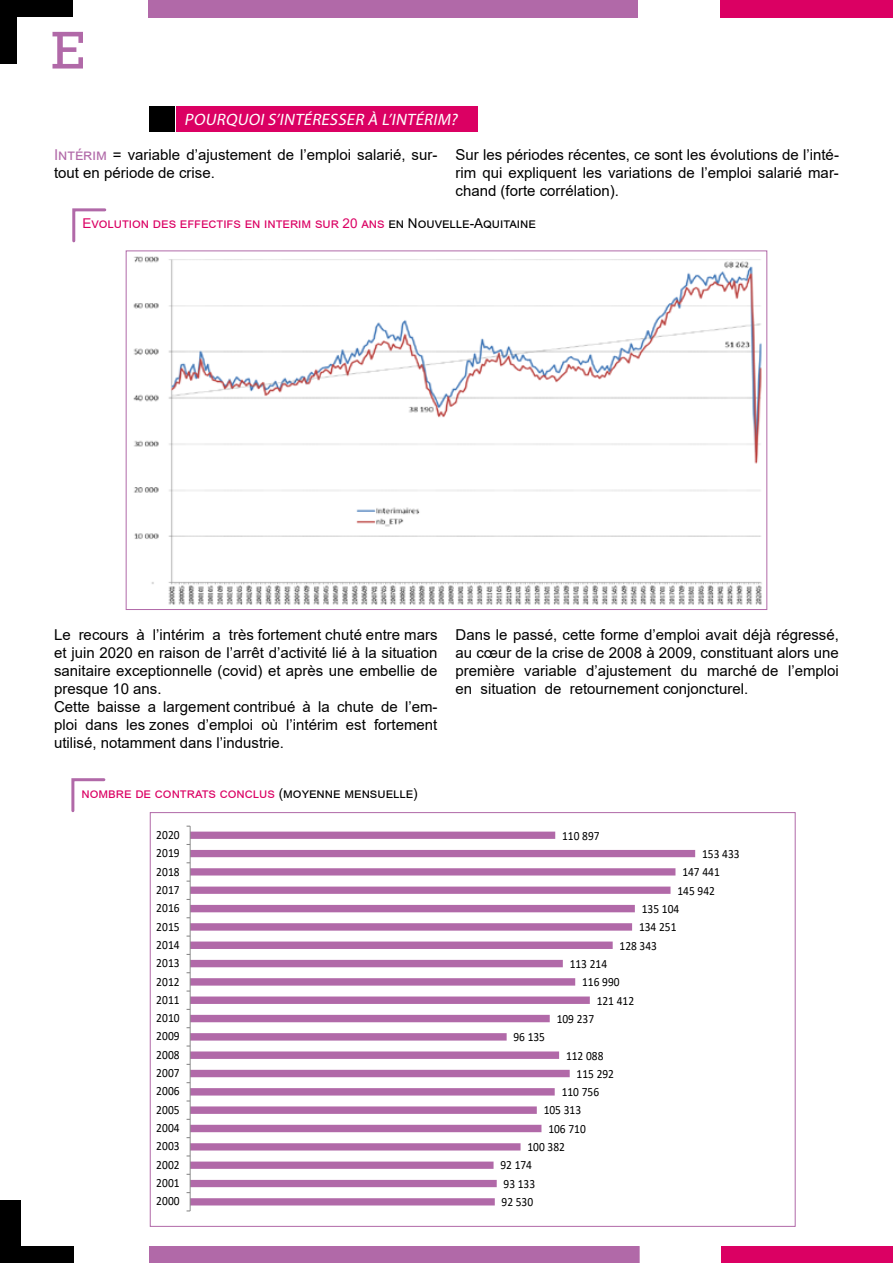
<style>
.page{position:relative;width:893px;height:1263px;background:#fff}
.page>*{position:absolute;margin:0;border:0;box-sizing:border-box;transform-origin:0 0}
.t1{font:54px "Rockwell";color:#b169a8}
.t2{font:italic 16.5px "Myriad Pro";color:#fff}
.t3{font:15px/18px "Arial";color:#000}
.t4{font:13.5px "Arial";color:#db0063}
.t5{font:12.6px "Calibri";color:#000;scale:.91 1}
.s1{color:#b169a8}
.s2{color:#000}
</style>
<div class="page">
<div style="left:0;top:1200px;width:73px;height:63px;background:#000"></div>
<div style="left:149px;top:1246px;width:491px;height:17px;background:#b169a8"></div>
<div style="left:722px;top:1247px;width:171px;height:16px;background:#db0063"></div>
<div style="left:21px;top:1182px;width:58px;height:63px;background:#fff"></div>
<div style="left:0;top:0;width:72px;height:64px;background:#000"></div>
<div style="left:17px;top:17px;width:111px;height:64px;background:#fff"></div>
<div style="left:149px;top:0;width:489px;height:17px;background:#b169a8"></div>
<div style="left:721px;top:0;width:172px;height:17px;background:#db0063"></div>
<div style="left:149px;top:106px;width:25px;height:26px;background:#000"></div>
<div style="left:176px;top:106px;width:301px;height:26px;background:#db0063"></div>
<img style="left:133px;top:256px;width:629px;height:349px">
<svg style="left:191px;top:832px;width:504px;height:373px"></svg>
<hr style="left:190px;top:826px;width:1px;height:385px;background:#868686">
<svg style="left:71px;top:778px;width:35px;height:35px"></svg>
<svg style="left:72px;top:208px;width:35px;height:35px"></svg>
<h1 class="t1" style="left:51px;top:19px;width:35px">E</h1>
<p class="t2" style="left:184px;top:110px;width:278px">POURQUOIS’INTÉRESSER À L’INTÉRIM?</p>
<p class="t3" style="left:54px;top:145px;width:385px"><span class="s1">Intérim</span> = variable d’ajustement de l’emploi salarié, sur&shy;tout en période de crise.</p>
<p class="t3" style="left:455px;top:145px;width:385px;text-align:justify">Sur les périodes récentes, ce sont les évolutions de l’inté&shy;rim qui expliquent les variations de l’emploi salarié mar&shy;chand (forte corrélation).</p>
<p class="t4" style="left:82px;top:214px;width:455px">Evolution des effectifs en interim sur 20 ans <span class="s2">en Nouvelle-Aquitaine</span></p>
<p class="t3" style="left:54px;top:626px;width:385px">Le recours à l’intérim a très fortement chuté entre mars et juin 2020 en raison de l’arrêt d’activité lié à la situation sanitaire exceptionnelle (covid) et après une embellie de presque 10 ans.<br>Cette baisse a largement contribué à la chute de l’em&shy;ploi dans les zones d’emploi où l’intérim est fortement utilisé, notamment dans l’industrie.</p>
<p class="t3" style="left:455px;top:626px;width:385px;text-align:justify">Dans le passé, cette forme d’emploi avait déjà régressé, au cœur de la crise de 2008 à 2009, constituant alors une première variable d’ajustement du marché de l’emploi en situation de retournement conjoncturel.</p>
<p class="t4" style="left:81px;top:784px;width:338px">nombre de contrats conclus <span class="s2">(moyenne mensuelle)</span></p>
<p class="t5" style="left:156px;top:826px;width:27px">2020</p>
<p class="t5" style="left:562px;top:827px;width:43px">110 897</p>
<p class="t5" style="left:156px;top:844px;width:27px">2019</p>
<p class="t5" style="left:702px;top:845px;width:43px">153 433</p>
<p class="t5" style="left:156px;top:862px;width:27px">2018</p>
<p class="t5" style="left:682px;top:863px;width:43px">147 441</p>
<p class="t5" style="left:156px;top:881px;width:27px">2017</p>
<p class="t5" style="left:677px;top:882px;width:43px">145 942</p>
<p class="t5" style="left:156px;top:899px;width:27px">2016</p>
<p class="t5" style="left:642px;top:900px;width:43px">135 104</p>
<p class="t5" style="left:156px;top:917px;width:27px">2015</p>
<p class="t5" style="left:639px;top:918px;width:43px">134 251</p>
<p class="t5" style="left:156px;top:936px;width:27px">2014</p>
<p class="t5" style="left:619px;top:936px;width:43px">128 343</p>
<p class="t5" style="left:156px;top:954px;width:27px">2013</p>
<p class="t5" style="left:570px;top:955px;width:43px">113 214</p>
<p class="t5" style="left:156px;top:972px;width:27px">2012</p>
<p class="t5" style="left:582px;top:973px;width:43px">116 990</p>
<p class="t5" style="left:156px;top:991px;width:27px">2011</p>
<p class="t5" style="left:597px;top:991px;width:43px">121 412</p>
<p class="t5" style="left:156px;top:1009px;width:27px">2010</p>
<p class="t5" style="left:557px;top:1010px;width:43px">109 237</p>
<p class="t5" style="left:156px;top:1027px;width:27px">2009</p>
<p class="t5" style="left:513px;top:1028px;width:36px">96 135</p>
<p class="t5" style="left:156px;top:1046px;width:27px">2008</p>
<p class="t5" style="left:566px;top:1046px;width:43px">112 088</p>
<p class="t5" style="left:156px;top:1064px;width:27px">2007</p>
<p class="t5" style="left:577px;top:1065px;width:43px">115 292</p>
<p class="t5" style="left:156px;top:1082px;width:27px">2006</p>
<p class="t5" style="left:562px;top:1083px;width:43px">110 756</p>
<p class="t5" style="left:156px;top:1101px;width:27px">2005</p>
<p class="t5" style="left:544px;top:1101px;width:43px">105 313</p>
<p class="t5" style="left:156px;top:1119px;width:27px">2004</p>
<p class="t5" style="left:548px;top:1120px;width:43px">106 710</p>
<p class="t5" style="left:156px;top:1137px;width:27px">2003</p>
<p class="t5" style="left:527px;top:1138px;width:43px">100 382</p>
<p class="t5" style="left:156px;top:1156px;width:27px">2002</p>
<p class="t5" style="left:500px;top:1156px;width:36px">92 174</p>
<p class="t5" style="left:156px;top:1174px;width:27px">2001</p>
<p class="t5" style="left:504px;top:1175px;width:36px">93 133</p>
<p class="t5" style="left:156px;top:1192px;width:27px">2000</p>
<p class="t5" style="left:502px;top:1193px;width:36px">92 530</p>
</div>
